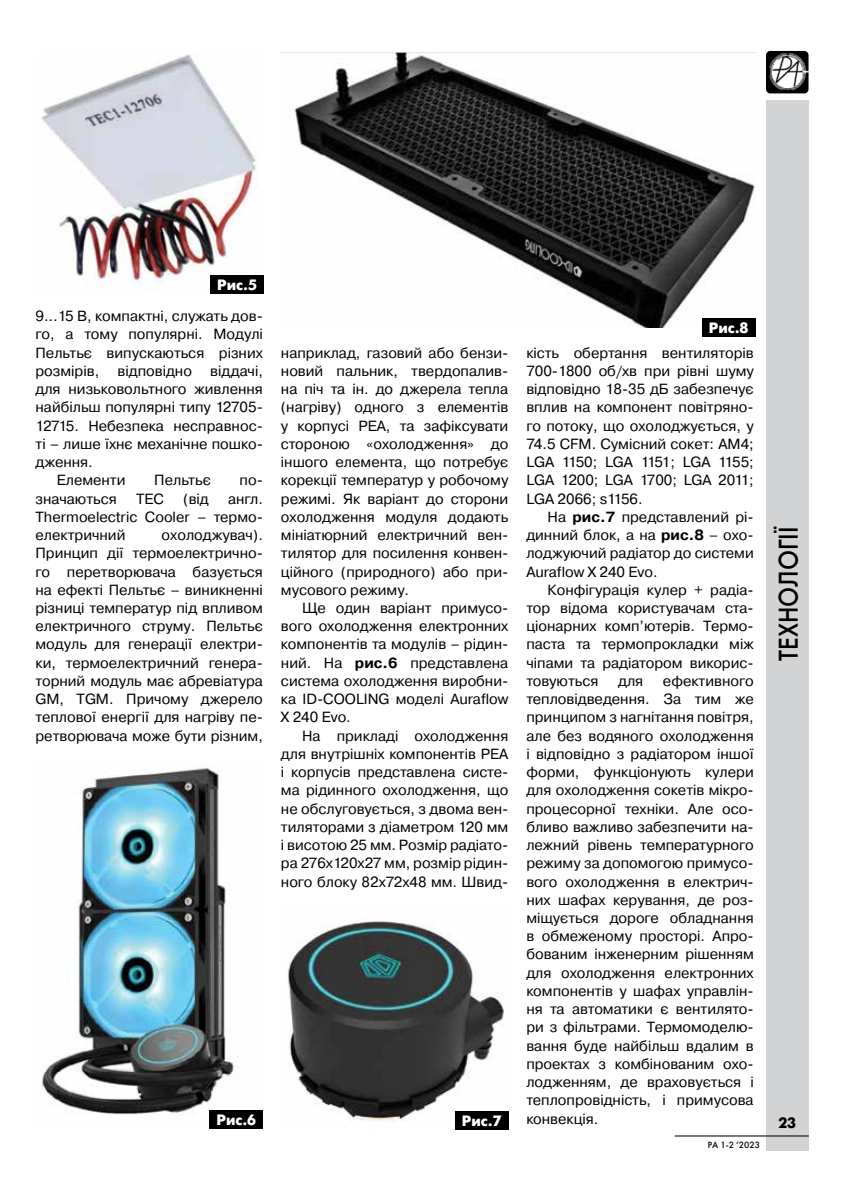
<style>
.page{position:relative;width:851px;height:1204px;background:#fff}
.page>*{position:absolute;margin:0;border:0;box-sizing:border-box;transform-origin:0 0}
.t1{font:27px "Futuris C";color:#000;scale:.9 1}
.t2{font:700 15px "Futuris C";color:#fff}
.t3{font:700 15px "Futuris C";color:#000}
.t4{font:14.7px/18.3px "Pragmatica C";color:#000;text-align:justify}
.t5{font:9px "Futuris C";color:#000}
.s1{font-weight:700}
</style>
<div class="page">
<svg style="left:766px;top:51px;width:42px;height:43px"></svg>
<div style="left:766px;top:100px;width:42px;height:1050px;background:#d1d3d4"></div>
<hr style="left:674px;top:1135px;width:134px;height:1px;background:#000">
<img style="left:294px;top:53px;width:461px;height:274px">
<img style="left:287px;top:921px;width:217px;height:201px">
<img style="left:41px;top:767px;width:197px;height:359px">
<img style="left:41px;top:54px;width:222px;height:238px">
<div style="left:210px;top:276px;width:53px;height:18px;background:#000"></div>
<div style="left:210px;top:1109px;width:53px;height:19px;background:#000"></div>
<div style="left:455px;top:1111px;width:53px;height:18px;background:#000"></div>
<div style="left:702px;top:318px;width:53px;height:18px;background:#000"></div>
<img style="left:766px;top:51px;width:42px;height:42px">
<p class="t2" style="left:217px;top:277px;width:41px">Рис.5</p>
<p class="t4" style="left:36px;top:307px;width:229px">9…15 В, компактні, служать дов-</p>
<p class="t4" style="left:36px;top:325px;width:229px">го, а тому популярні. Модулі</p>
<p class="t4" style="left:36px;top:343px;width:229px">Пельтьє випускаються різних</p>
<p class="t4" style="left:36px;top:362px;width:229px">розмірів, відповідно віддачі,</p>
<p class="t4" style="left:36px;top:380px;width:229px">для низьковольтного живлення</p>
<p class="t4" style="left:36px;top:398px;width:229px">найбільш популярні типу 12705-</p>
<p class="t4" style="left:36px;top:416px;width:229px">12715. Небезпека несправнос-</p>
<p class="t4" style="left:36px;top:435px;width:229px">ті – лише їхнє механічне пошко-</p>
<p class="t4" style="left:36px;top:453px;width:59px">дження.</p>
<p class="t4" style="left:57px;top:471px;width:70px">Елементи</p>
<p class="t4" style="left:154px;top:471px;width:58px">Пельтьє</p>
<p class="t4" style="left:239px;top:471px;width:25px">по-</p>
<p class="t4" style="left:36px;top:489px;width:83px">значаються</p>
<p class="t4" style="left:136px;top:489px;width:29px">TEC</p>
<p class="t4" style="left:183px;top:489px;width:27px">(від</p>
<p class="t4" style="left:36px;top:489px;width:229px;text-indent:192px">англ.<br>Thermoelectric Cooler – термо&shy;електричний</p>
<p class="t4" style="left:36px;top:526px;width:229px;text-indent:126px">охолоджувач).<br>Принцип дії термоелектрично&shy;го перетворювача базується на ефекті Пельтьє – виникненні різниці температур під впливом електричного струму. Пельтьє модуль для генерації електри&shy;ки, термоелектричний генера&shy;торний модуль має абревіатура GM, ТGM. Причому джерело теплової енергії для нагріву пе&shy;ретворювача може бути різним,</p>
<p class="t4" style="left:281px;top:343px;width:229px">наприклад, газовий або бензи&shy;новий пальник, твердопалив&shy;на піч та ін. до джерела тепла (нагріву) одного з елементів у корпусі РЕА, та зафіксувати стороною «охолодження» до іншого елемента, що потребує корекції температур у робочому режимі. Як варіант до сторони охолодження модуля додають мініатюрний електричний вен&shy;тилятор для посилення конвен&shy;ційного (природного) або при&shy;мусового режиму.</p>
<p class="t4" style="left:281px;top:599px;width:229px;text-indent:21px">Ще один варіант примусо&shy;вого охолодження електронних компонентів та модулів – рідин&shy;ний. На <span class="s1">рис.6</span> представлена система охолодження виробни&shy;ка ID-COOLING моделі Auraflow X 240 Evo.</p>
<p class="t4" style="left:281px;top:726px;width:229px;text-indent:21px">На прикладі охолодження для внутрішніх компонентів РЕА і корпусів представлена систе&shy;ма рідинного охолодження, що не обслуговується, з двома вен&shy;тиляторами з діаметром 120 мм і висотою 25 мм. Розмір радіато&shy;ра 276х120х27 мм, розмір рідин&shy;ного блоку 82х72х48 мм. Швид-</p>
<p class="t2" style="left:216px;top:1111px;width:41px">Рис.6</p>
<p class="t2" style="left:461px;top:1112px;width:41px">Рис.7</p>
<p class="t2" style="left:708px;top:319px;width:41px">Рис.8</p>
<p class="t4" style="left:526px;top:343px;width:229px">кість обертання вентиляторів 700-1800 об/хв при рівні шуму відповідно 18-35 дБ забезпечує вплив на компонент повітряно&shy;го потоку, що охолоджується, у 74.5 CFM. Сумісний сокет: AM4; LGA 1150; LGA 1151; LGA 1155; LGA 1200; LGA 1700; LGA 2011; LGA 2066; s1156.</p>
<p class="t4" style="left:526px;top:508px;width:229px;text-indent:21px">На <span class="s1">рис.7</span> представлений рі&shy;динний блок, а на <span class="s1">рис.8</span> – охо&shy;лоджуючий радіатор до системи Auraflow X 240 Evo.</p>
<p class="t4" style="left:526px;top:580px;width:229px;text-indent:21px">Конфігурація кулер + радіа&shy;тор відома користувачам ста&shy;ціонарних комп’ютерів. Термо&shy;паста та термопрокладки між чіпами та радіатором викорис&shy;товуються</p>
<p class="t4" style="left:526px;top:671px;width:229px;text-indent:136px">ефективного тепловідведення. За тим же принципом з нагнітання повітря, але без водяного охолодження і відповідно з радіатором іншої форми, функціонують кулери для охолодження сокетів мікро&shy;процесорної техніки. Але осо&shy;бливо важливо забезпечити на&shy;лежний рівень температурного режиму за допомогою примусо&shy;вого охолодження в електрич&shy;них шафах керування, де роз&shy;міщується дороге обладнання в обмеженому просторі. Апро&shy;бованим інженерним рішенням для охолодження електронних компонентів у шафах управлін&shy;ня та автоматики є вентилято&shy;ри з фільтрами. Термомоделю&shy;вання буде найбільш вдалим в проектах з комбінованим охо&shy;лодженням, де враховується і теплопровідність, і примусова конвекція.</p>
<p class="t4" style="left:618px;top:671px;width:27px">для</p>
<p class="t5" style="left:707px;top:1139px;width:54px">РА 1-2 ‘2023</p>
<h1 class="t1" style="left:772px;top:660px;width:151px;rotate:-90deg">ТЕХНОЛОГІЇ</h1>
<p class="t3" style="left:778px;top:1114px;width:19px">23</p>
</div>
